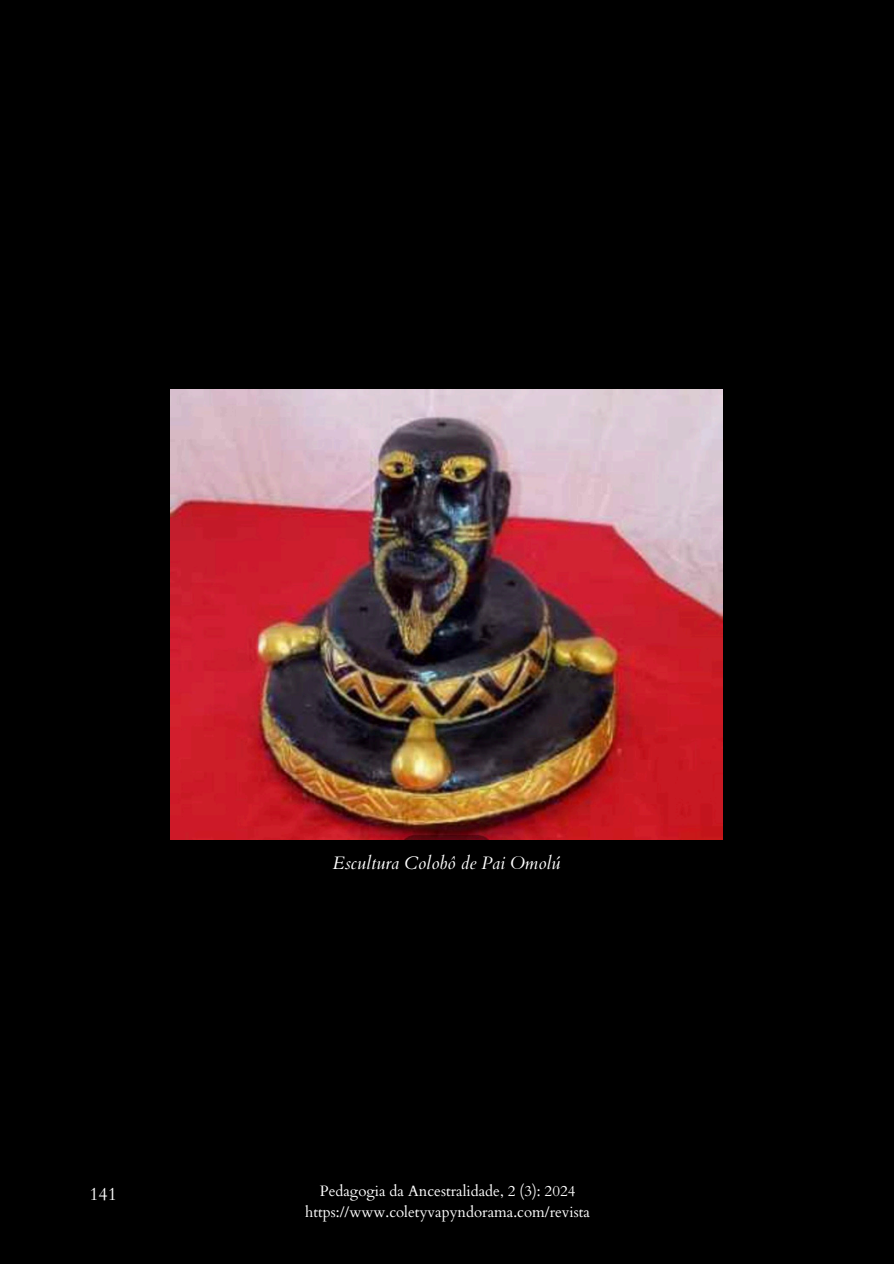
<style>
.page{position:relative;width:894px;height:1264px;background:#fff}
.page>*{position:absolute;margin:0;border:0;box-sizing:border-box;transform-origin:0 0}
.t1{font:italic 18px "Cardo";color:#fff}
.t2{font:18px "Cardo";color:#fff}
.t3{font:15px/20.2px "Cardo";color:#fff;text-align:center}
</style>
<div class="page">
<div style="left:0;top:0;width:893px;height:1263px;background:#000"></div>
<img style="left:171px;top:389px;width:551px;height:450px">
<p class="t1" style="left:333px;top:851px;width:229px">Escultura Colobô de Pai Omolú</p>
<p class="t2" style="left:89px;top:1181px;width:29px">141</p>
<p class="t3" style="left:305px;top:1181px;width:286px">Pedagogia da Ancestralidade, 2 (3): 2024 https://www.coletyvapyndorama.com/revista</p>
</div>
